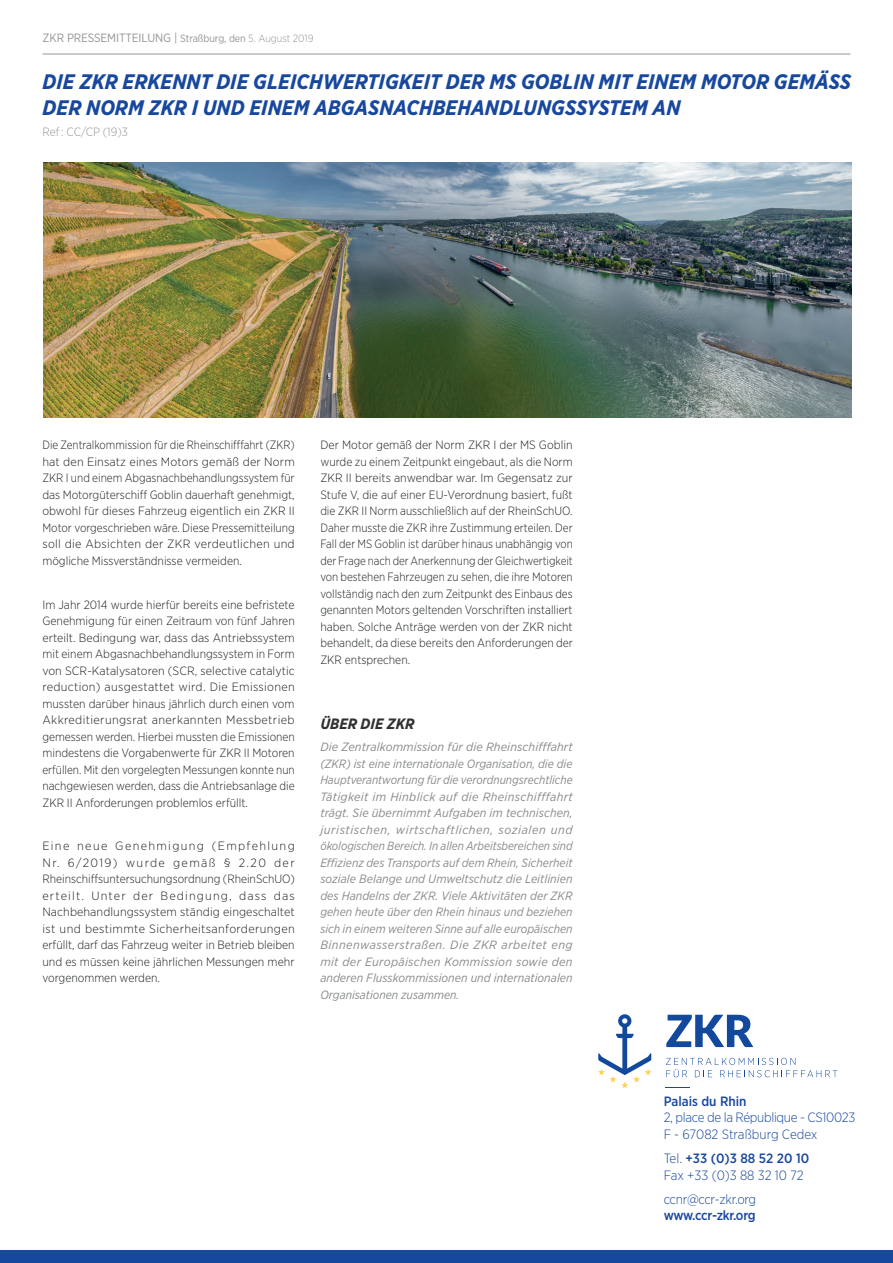
<style>
.page{position:relative;width:893px;height:1263px;background:#fff}
.page>*{position:absolute;margin:0;border:0;box-sizing:border-box;transform-origin:0 0}
.t1{font:italic 700 21px/25.2px "Gotham Narrow";color:#18489e}
.t2{font:italic 700 15px "Gotham Narrow";color:#312f30}
.t3{font:300 13.5px/16.2px "Gotham Narrow";letter-spacing:-.025em;color:#18489e}
.t4{font:300 13.5px/16.2px "Gotham Narrow";color:#18489e}
.t5{font:500 13.5px "Gotham Narrow";letter-spacing:-.01em;color:#18489e}
.t6{font:300 12px/16.5px "Gotham Narrow";color:#1d2123;text-align:justify}
.t7{font:italic 12px/16.5px "Gotham Narrow";color:#888b8c;text-align:justify;scale:1.05 1}
.t8{font:300 12px/16.5px "Gotham Narrow";color:#1d2123;text-align:justify;scale:.95 1}
.t9{font:300 12px/16.5px "Gotham Narrow";color:#1d2123;text-align:justify;scale:1.05 1}
.t10{font:12px "Gotham Narrow";letter-spacing:-.01em;color:#939598}
.t11{font:300 12px "Gotham Narrow";color:#939598}
.s1{font-size:10.5px}
.s2{font-weight:300;font-size:10.5px}
.s3{font-weight:500}
</style>
<div class="page">
<hr style="left:43px;top:54px;width:807px;height:1px;background:#939598">
<div style="left:0;top:1250px;width:893px;height:13px;background:#14499d"></div>
<svg style="left:598px;top:1014px;width:53px;height:74px"></svg>
<svg style="left:666px;top:1015px;width:87px;height:32px"></svg>
<svg style="left:666px;top:1058px;width:171px;height:19px"></svg>
<svg style="left:665px;top:1087px;width:25px;height:1px"></svg>
<img style="left:43px;top:163px;width:808px;height:254px">
<p class="t10" style="left:43px;top:30px;width:273px">ZKR PRESSEMITTEILUNG | <span class="s1">Straßburg, den</span> <span class="s2">5. August 2019</span></p>
<h1 class="t1" style="left:43px;top:69px;width:810px">DIE ZKR ERKENNT DIE GLEICHWERTIGKEIT DER MS GOBLIN MIT EINEM MOTOR GEMÄSS<br>DER NORM ZKR I UND EINEM ABGASNACHBEHANDLUNGSSYSTEM AN</h1>
<p class="t11" style="left:43px;top:125px;width:87px">Ref : CC/CP (19)3</p>
<p class="t8" style="left:42px;top:436px;width:267px">Die Zentralkommission für die Rheinschifffahrt (ZKR) hat den Einsatz eines Motors gemäß der Norm ZKR I und einem Abgasnachbehandlungssystem für das Motorgüterschiff Goblin dauerhaft genehmigt, obwohl für dieses Fahrzeug eigentlich ein ZKR II Motor vorgeschrieben wäre. Diese Pressemitteilung soll die Absichten der ZKR verdeutlichen und mögliche Missverständnisse vermeiden.</p>
<p class="t6" style="left:42px;top:596px;width:254px">Im Jahr 2014 wurde hierfür bereits eine befristete Genehmigung für einen Zeitraum von fünf Jahren erteilt. Bedingung war, dass das Antriebssystem mit einem Abgasnachbehandlungssystem in Form von SCR-Katalysatoren (SCR, selective catalytic reduction) ausgestattet wird. Die Emissionen mussten darüber hinaus jährlich durch einen vom Akkreditierungsrat anerkannten Messbetrieb gemessen werden. Hierbei mussten die Emissionen mindestens die Vorgabenwerte für ZKR II Motoren erfüllen. Mit den vorgelegten Messungen konnte nun nachgewiesen werden, dass die Antriebsanlage die ZKR II Anforderungen problemlos erfüllt.</p>
<p class="t9" style="left:42px;top:837px;width:242px">Eine neue Genehmigung (Empfehlung Nr. 6/2019) wurde gemäß § 2.20 der Rheinschiffsuntersuchungsordnung (RheinSchUO) erteilt. Unter der Bedingung, dass das Nachbehandlungssystem ständig eingeschaltet ist und bestimmte Sicherheitsanforderungen erfüllt, darf das Fahrzeug weiter in Betrieb bleiben und es müssen keine jährlichen Messungen mehr vorgenommen werden.</p>
<p class="t6" style="left:320px;top:436px;width:254px">Der Motor gemäß der Norm ZKR I der MS Goblin wurde zu einem Zeitpunkt eingebaut, als die Norm ZKR II bereits anwendbar war. Im Gegensatz zur Stufe V, die auf einer EU-Verordnung basiert, fußt die ZKR II Norm ausschließlich auf der RheinSchUO.<br>Daher musste die ZKR ihre Zustimmung erteilen. Der Fall der MS Goblin ist darüber hinaus unabhängig von der Frage nach der Anerkennung der Gleichwertigkeit von bestehen Fahrzeugen zu sehen, die ihre Motoren vollständig nach den zum Zeitpunkt des Einbaus des genannten Motors geltenden Vorschriften installiert haben. Solche Anträge werden von der ZKR nicht behandelt, da diese bereits den Anforderungen der ZKR entsprechen.</p>
<p class="t2" style="left:320px;top:714px;width:96px">ÜBER DIE ZKR</p>
<p class="t7" style="left:320px;top:738px;width:242px">Die Zentralkommission für die Rheinschifffahrt (ZKR) ist eine internationale Organisation, die die Hauptverantwortung für die verordnungsrechtliche Tätigkeit im Hinblick auf die Rheinschifffahrt trägt. Sie übernimmt Aufgaben im technischen, juristischen, wirtschaftlichen, sozialen und ökologischen Bereich. In allen Arbeitsbereichen sind Effizienz des Transports auf dem Rhein, Sicherheit soziale Belange und Umweltschutz die Leitlinien des Handelns der ZKR. Viele Aktivitäten der ZKR gehen heute über den Rhein hinaus und beziehen sich in einem weiteren Sinne auf alle europäischen Binnenwasserstraßen. Die ZKR arbeitet eng mit der Europäischen Kommission sowie den anderen Flusskommissionen und internationalen Organisationen zusammen.</p>
<p class="t5" style="left:664px;top:1093px;width:84px">Palais du Rhin</p>
<p class="t3" style="left:664px;top:1109px;width:193px">2, place de la République - CS10023<br>F - 67082 Straßburg Cedex</p>
<p class="t4" style="left:664px;top:1150px;width:147px">Tel. <span class="s3">+33 (0)3 88 52 20 10<br></span>Fax +33 (0)3 88 32 10 72</p>
<p class="t3" style="left:664px;top:1191px;width:94px">ccnr@ccr-zkr.org</p>
<p class="t5" style="left:664px;top:1207px;width:93px">www.ccr-zkr.org</p>
</div>
